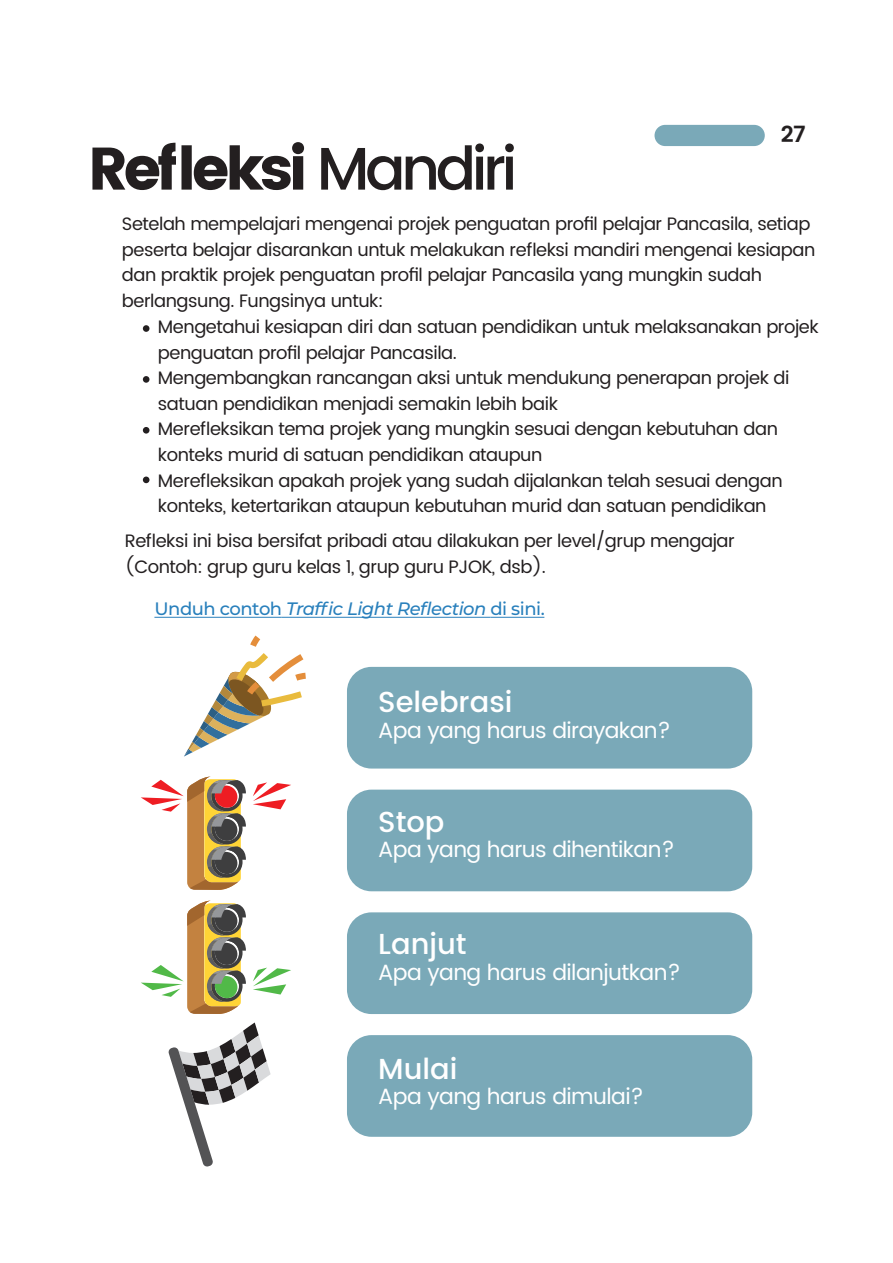
<style>
.page{position:relative;width:893px;height:1263px;background:#fff}
.page>*{position:absolute;margin:0;border:0;box-sizing:border-box;transform-origin:0 0}
.t1{font:59.85px "Poppins";letter-spacing:-.075em;color:#231f20}
.t2{font:500 28.95px "Poppins";color:#fff}
.t3{font:600 22.5px "Poppins";color:#231f20}
.t4{font:22.05px "Poppins";letter-spacing:-.025em;color:#fff}
.t5{font:18px/25.5px "Poppins";letter-spacing:-.025em;color:#231f20}
.t6{font:italic 500 18px "Montserrat";letter-spacing:-.025em;color:#2980bc}
.s1{font-weight:500}
.s2{font-style:normal}
</style>
<div class="page">
<div style="left:143px;top:325px;width:6px;height:7px;background:#231f20;border-radius:50%"></div>
<div style="left:143px;top:427px;width:6px;height:7px;background:#231f20;border-radius:50%"></div>
<div style="left:143px;top:376px;width:6px;height:7px;background:#231f20;border-radius:50%"></div>
<svg style="left:143px;top:477px;width:6px;height:6px"></svg>
<hr style="left:154px;top:617px;width:128px;height:1px;background:#2980bc">
<hr style="left:282px;top:617px;width:208px;height:1px;background:#2980bc">
<hr style="left:490px;top:617px;width:54px;height:1px;background:#2980bc">
<svg style="left:184px;top:653px;width:122px;height:103px"></svg>
<svg style="left:250px;top:635px;width:10px;height:12px"></svg>
<svg style="left:168px;top:1022px;width:103px;height:145px"></svg>
<svg style="left:141px;top:776px;width:105px;height:114px"></svg>
<svg style="left:253px;top:782px;width:38px;height:27px"></svg>
<svg style="left:141px;top:900px;width:105px;height:114px"></svg>
<svg style="left:253px;top:967px;width:38px;height:27px"></svg>
<div style="left:347px;top:667px;width:405px;height:101px;background:#7aa9b8;border-radius:25px"></div>
<div style="left:347px;top:790px;width:405px;height:101px;background:#7aa9b8;border-radius:25px"></div>
<div style="left:347px;top:912px;width:405px;height:102px;background:#7aa9b8;border-radius:25px"></div>
<div style="left:347px;top:1035px;width:405px;height:102px;background:#7aa9b8;border-radius:25px"></div>
<div style="left:654px;top:125px;width:111px;height:21px;background:#7aa9b8;border-radius:11px"></div>
<h1 class="t1" style="left:88px;top:134px;width:431px">Refleksi <span class="s1">Mandiri</span></h1>
<p class="t3" style="left:781px;top:117px;width:26px">27</p>
<p class="t5" style="left:122px;top:212px;width:695px">Setelah mempelajari mengenai projek penguatan profil pelajar Pancasila, setiap peserta belajar disarankan untuk melakukan refleksi mandiri mengenai kesiapan dan praktik projek penguatan profil pelajar Pancasila yang mungkin sudah berlangsung. Fungsinya untuk:</p>
<p class="t5" style="left:158px;top:315px;width:662px">Mengetahui kesiapan diri dan satuan pendidikan untuk melaksanakan projek penguatan profil pelajar Pancasila.<br>Mengembangkan rancangan aksi untuk mendukung penerapan projek di satuan pendidikan menjadi semakin lebih baik<br>Merefleksikan tema projek yang mungkin sesuai dengan kebutuhan dan konteks murid di satuan pendidikan ataupun<br>Merefleksikan apakah projek yang sudah dijalankan telah sesuai dengan konteks, ketertarikan ataupun kebutuhan murid dan satuan pendidikan</p>
<p class="t5" style="left:125px;top:529px;width:612px">Refleksi ini bisa bersifat pribadi atau dilakukan per level/grup mengajar (Contoh: grup guru kelas 1, grup guru PJOK, dsb).</p>
<p class="t6" style="left:154px;top:596px;width:392px"><span class="s2">Unduh contoh</span> Traffic Light Reflection <span class="s2">di sini.</span></p>
<h2 class="t2" style="left:378px;top:680px;width:136px">Selebrasi</h2>
<p class="t4" style="left:378px;top:714px;width:294px">Apa yang harus dirayakan?</p>
<h2 class="t2" style="left:378px;top:800px;width:68px">Stop</h2>
<p class="t4" style="left:378px;top:834px;width:298px">Apa yang harus dihentikan?</p>
<h2 class="t2" style="left:378px;top:923px;width:90px">Lanjut</h2>
<p class="t4" style="left:378px;top:956px;width:304px">Apa yang harus dilanjutkan?</p>
<h2 class="t2" style="left:378px;top:1047px;width:81px">Mulai</h2>
<p class="t4" style="left:378px;top:1081px;width:267px">Apa yang harus dimulai?</p>
</div>
